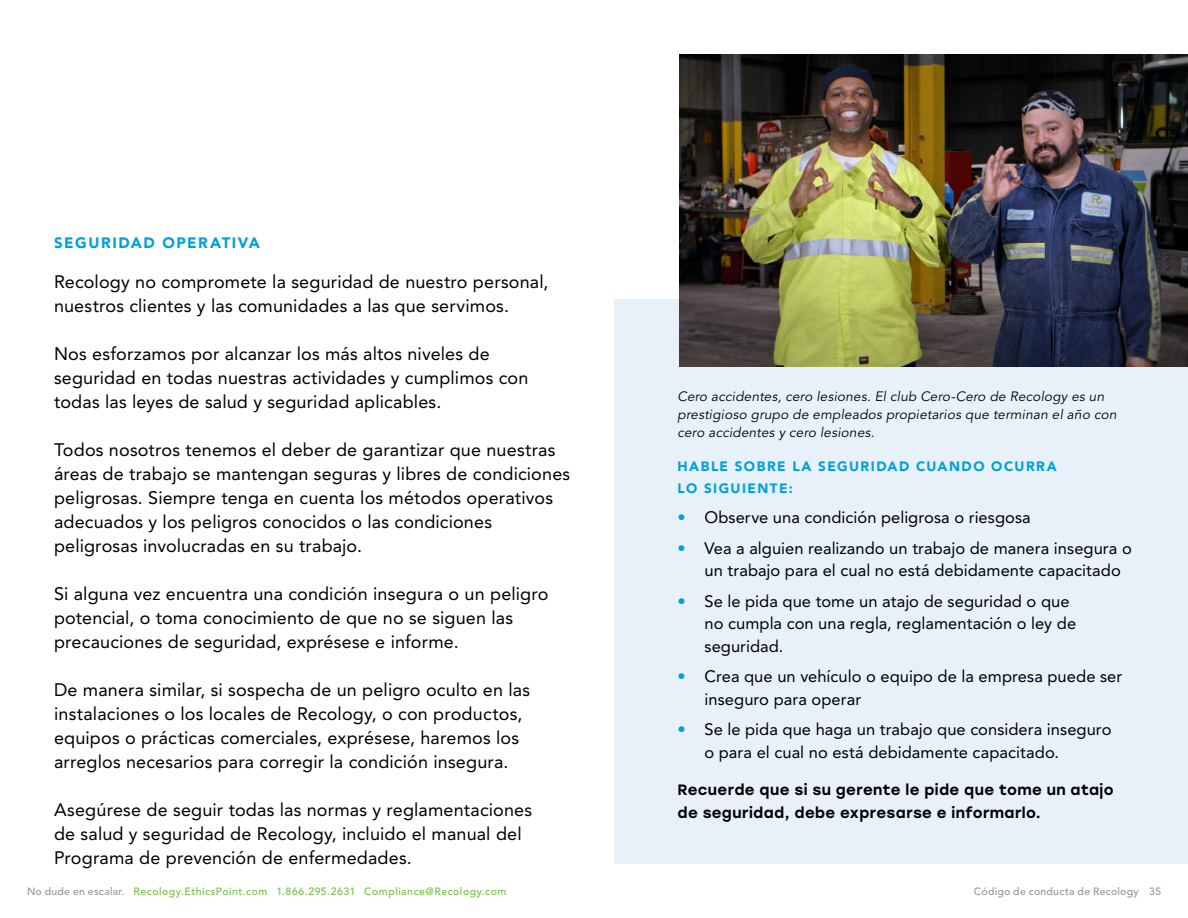
<style>
.page{position:relative;width:1188px;height:918px;background:#fff}
.page>*{position:absolute;margin:0;border:0;box-sizing:border-box;transform-origin:0 0}
.Body_Copy{font:18px/24px "Avenir LT Std";letter-spacing:.01em;color:#000}
.t1{font:16.5px/22.5px "Avenir LT Std";letter-spacing:.005em;color:#000}
.Body_Copy-2{font:500 15px/22.5px "Stolzl";letter-spacing:.025em;color:#000}
.Subtitles_10pt{font:900 15px "Avenir LT Std";letter-spacing:.105em;color:#00a0dc}
.Photo_Captions{font:italic 13.5px/18px "Avenir LT Std";letter-spacing:.02em;color:#000}
.Subtitles_8_5pt{font:900 13.5px/22.5px "Avenir LT Std";letter-spacing:.11em;color:#00a0dc}
.t2{font:500 10.5px "Avenir LT Std";letter-spacing:.045em;color:#72bf44}
.t3{font:500 10.5px "Avenir LT Std";letter-spacing:.025em;color:#939598}
.s1{color:#00a0dc}
.s2{color:#939598}
</style>
<div class="page">
<div style="left:614px;top:300px;width:574px;height:564px;background:#e8f0fa"></div>
<img style="left:679px;top:54px;width:509px;height:312px">
<p class="Subtitles_10pt" style="left:54px;top:234px;width:207px">SEGURIDAD OPERATIVA</p>
<p class="Body_Copy" style="left:54px;top:270px;width:496px">Recology no compromete la seguridad de nuestro personal, nuestros clientes y las comunidades a las que servimos.</p>
<p class="Body_Copy" style="left:54px;top:342px;width:476px">Nos esforzamos por alcanzar los más altos niveles de seguridad en todas nuestras actividades y cumplimos con todas las leyes de salud y seguridad aplicables.</p>
<p class="Body_Copy" style="left:54px;top:438px;width:518px">Todos nosotros tenemos el deber de garantizar que nuestras áreas de trabajo se mantengan seguras y libres de condiciones peligrosas. Siempre tenga en cuenta los métodos operativos adecuados y los peligros conocidos o las condiciones peligrosas involucradas en su trabajo.</p>
<p class="Body_Copy" style="left:54px;top:582px;width:496px">Si alguna vez encuentra una condición insegura o un peligro potencial, o toma conocimiento de que no se siguen las precauciones de seguridad, exprésese e informe.</p>
<p class="Body_Copy" style="left:54px;top:678px;width:478px">De manera similar, si sospecha de un peligro oculto en las instalaciones o los locales de Recology, o con productos, equipos o prácticas comerciales, exprésese, haremos los arreglos necesarios para corregir la condición insegura.</p>
<p class="Body_Copy" style="left:54px;top:798px;width:480px">Asegúrese de seguir todas las normas y reglamentaciones de salud y seguridad de Recology, incluido el manual del<br>Programa de prevención de enfermedades.</p>
<p class="Photo_Captions" style="left:678px;top:388px;width:441px">Cero accidentes, cero lesiones. El club Cero-Cero de Recology es un prestigioso grupo de empleados propietarios que terminan el año con cero accidentes y cero lesiones.</p>
<p class="Subtitles_8_5pt" style="left:678px;top:455px;width:381px">HABLE SOBRE LA SEGURIDAD CUANDO OCURRA<br>LO SIGUIENTE:</p>
<p class="t1" style="left:678px;top:506px;width:355px"><span class="s1">•</span> Observe una condición peligrosa o riesgosa</p>
<p class="t1" style="left:705px;top:537px;width:429px;text-indent:-27px"><span class="s1">•</span> Vea a alguien realizando un trabajo de manera insegura o un trabajo para el cual no está debidamente capacitado</p>
<p class="t1" style="left:705px;top:590px;width:373px;text-indent:-27px"><span class="s1">•</span> Se le pida que tome un atajo de seguridad o que no cumpla con una regla, reglamentación o ley de seguridad.</p>
<p class="t1" style="left:705px;top:665px;width:419px;text-indent:-27px"><span class="s1">•</span> Crea que un vehículo o equipo de la empresa puede ser inseguro para operar</p>
<p class="t1" style="left:705px;top:719px;width:408px;text-indent:-27px"><span class="s1">•</span> Se le pida que haga un trabajo que considera inseguro o para el cual no está debidamente capacitado.</p>
<p class="Body_Copy-2" style="left:678px;top:778px;width:438px">Recuerde que si su gerente le pide que tome un atajo de seguridad, debe expresarse e informarlo.</p>
<p class="t2" style="left:27px;top:886px;width:481px"><span class="s2">No dude en escalar.</span> Recology.EthicsPoint.com 1.866.295.2631 Compliance@Recology.com</p>
<p class="t3" style="left:974px;top:886px;width:189px">Código de conducta de Recology 35</p>
</div>
